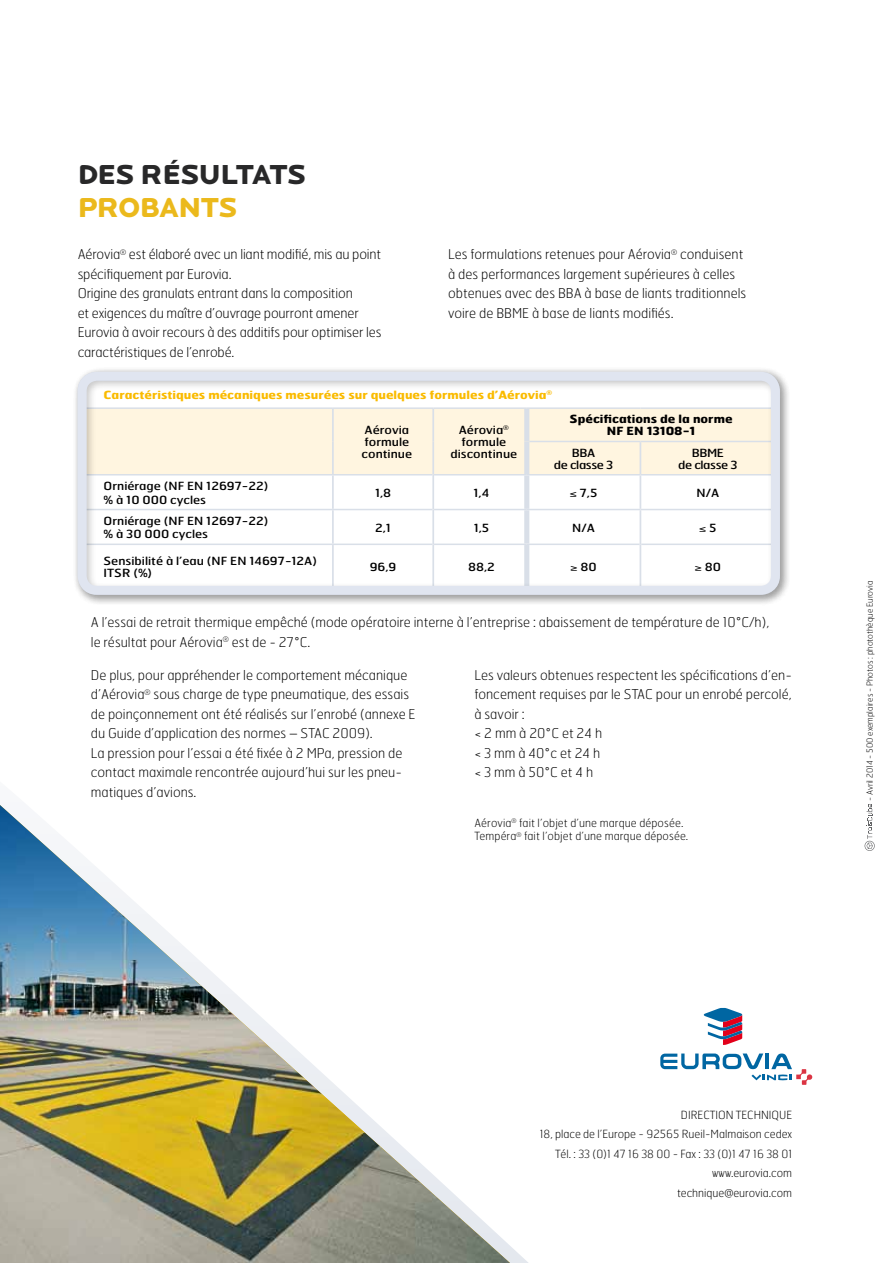
<style>
.page{position:relative;width:893px;height:1263px;background:#fff}
.page>*{position:absolute;margin:0;border:0;box-sizing:border-box;transform-origin:0 0}
.t1{font:900 28.5px "Locator Display";letter-spacing:-.01em;color:#282829}
.t2{font:900 28.5px "Locator Display";letter-spacing:-.01em;color:#ebb91c}
.t3{font:100 13.5px/19.5px "Hermes";color:#000}
.t4{font:100 11.25px/19.5px "Hermes";color:#000;text-align:right}
.t5{font:11.25px/12px "Hermes";color:#000;scale:1.14 1}
.t6{font:700 11.25px "Hermes";color:#fabb00;scale:1.14 1}
.t7{font:700 11.25px/12px "Hermes";color:#000;text-align:center;scale:1.14 1}
.t8{font:11.25px/12px "Hermes";letter-spacing:-.03em;color:#000;text-align:center;scale:1.14 1}
.t9{font:100 8.4px "Hermes";color:#000}
</style>
<div class="page">
<svg style="left:660px;top:1053px;width:152px;height:32px"></svg>
<svg style="left:704px;top:1007px;width:39px;height:38px"></svg>
<img style="left:0;top:805px;width:510px;height:458px">
<svg style="left:865px;top:804px;width:10px;height:47px"></svg>
<div style="left:72px;top:367px;width:719px;height:239px;background:#000;opacity:.25"></div>
<div style="left:78px;top:372px;width:702px;height:223px;border:9px solid #e0e5f0;border-radius:15px"></div>
<h1 class="t1" style="left:78px;top:157px;width:230px">DES RÉSULTATS</h1>
<h1 class="t2" style="left:78px;top:190px;width:161px">PROBANTS</h1>
<p class="t3" style="left:78px;top:244px;width:305px">Aérovia<sup>®</sup> est élaboré avec un liant modifié, mis au point spécifiquement par Eurovia.<br>Origine des granulats entrant dans la composition<br>et exigences du maître d’ouvrage pourront amener Eurovia à avoir recours à des additifs pour optimiser les caractéristiques de l’enrobé.</p>
<p class="t3" style="left:448px;top:244px;width:300px">Les formulations retenues pour Aérovia<sup>®</sup> conduisent à des performances largement supérieures à celles obtenues avec des BBA à base de liants traditionnels voire de BBME à base de liants modifiés.</p>
<p class="t6" style="left:104px;top:387px;width:395px">Caractéristiques mécaniques mesurées sur quelques formules d’Aérovia<sup>®</sup></p>
<p class="t5" style="left:362px;top:424px;width:46px">Aérovia formule continue</p>
<p class="t5" style="left:450px;top:424px;width:60px;text-align:center">Aérovia<sup>® </sup>formule discontinue</p>
<p class="t7" style="left:569px;top:413px;width:145px">Spécifications de la norme<br>NF EN 13108-1</p>
<p class="t8" style="left:554px;top:446px;width:54px">BBA<br>de classe 3</p>
<p class="t8" style="left:678px;top:446px;width:54px">BBME<br>de classe 3</p>
<p class="t5" style="left:104px;top:479px;width:146px;line-height:13.5px">Orniérage (NF EN 12697-22) % à 10 000 cycles</p>
<p class="t5" style="left:375px;top:486px;width:16px">1,8</p>
<p class="t5" style="left:474px;top:486px;width:15px">1,4</p>
<p class="t5" style="left:570px;top:486px;width:26px">≤ 7,5</p>
<p class="t5" style="left:696px;top:486px;width:21px">N/A</p>
<p class="t5" style="left:104px;top:514px;width:146px;line-height:13.5px">Orniérage (NF EN 12697-22) % à 30 000 cycles</p>
<p class="t5" style="left:375px;top:521px;width:15px">2,1</p>
<p class="t5" style="left:474px;top:521px;width:15px">1,5</p>
<p class="t5" style="left:572px;top:521px;width:21px">N/A</p>
<p class="t5" style="left:699px;top:521px;width:17px">≤ 5</p>
<p class="t5" style="left:104px;top:554px;width:189px">Sensibilité à l’eau (NF EN 14697-12A)<br>ITSR (%)</p>
<p class="t5" style="left:370px;top:560px;width:25px">96,9</p>
<p class="t5" style="left:468px;top:560px;width:25px">88,2</p>
<p class="t5" style="left:570px;top:560px;width:24px">≥ 80</p>
<p class="t5" style="left:695px;top:560px;width:24px">≥ 80</p>
<p class="t3" style="left:91px;top:612px;width:680px">A l’essai de retrait thermique empêché (mode opératoire interne à l’entreprise : abaissement de température de 10°C/h), le résultat pour Aérovia<sup>®</sup> est de - 27°C.</p>
<p class="t3" style="left:91px;top:665px;width:326px">De plus, pour appréhender le comportement mécanique d’Aérovia<sup>®</sup> sous charge de type pneumatique, des essais de poinçonnement ont été réalisés sur l’enrobé (annexe E du Guide d’application des normes – STAC 2009).<br>La pression pour l’essai a été fixée à 2 MPa, pression de contact maximale rencontrée aujourd’hui sur les pneu&shy;matiques d’avions.</p>
<p class="t3" style="left:474px;top:664px;width:319px">Les valeurs obtenues respectent les spécifications d’en&shy;foncement requises par le STAC pour un enrobé percolé, à savoir :<br>&lt; 2 mm à 20°C et 24 h<br>&lt; 3 mm à 40°c et 24 h<br>&lt; 3 mm à 50°C et 4 h</p>
<p class="t4" style="left:474px;top:816px;width:215px;line-height:13.5px;text-align:left">Aérovia<sup>®</sup> fait l’objet d’une marque déposée.<br>Tempéra<sup>®</sup> fait l’objet d’une marque déposée.</p>
<p class="t9" style="left:864px;top:800px;width:221px;rotate:-90deg">- Avril 2014 - 500 exemplaires - Photos : photothèque Eurovia</p>
<p class="t4" style="left:540px;top:1104px;width:254px">DIRECTION TECHNIQUE<br>18, place de l’Europe - 92565 Rueil-Malmaison cedex<br>Tél. : 33 (0)1 47 16 38 00 - Fax : 33 (0)1 47 16 38 01 www.eurovia.com<br>technique@eurovia.com</p>
</div>
